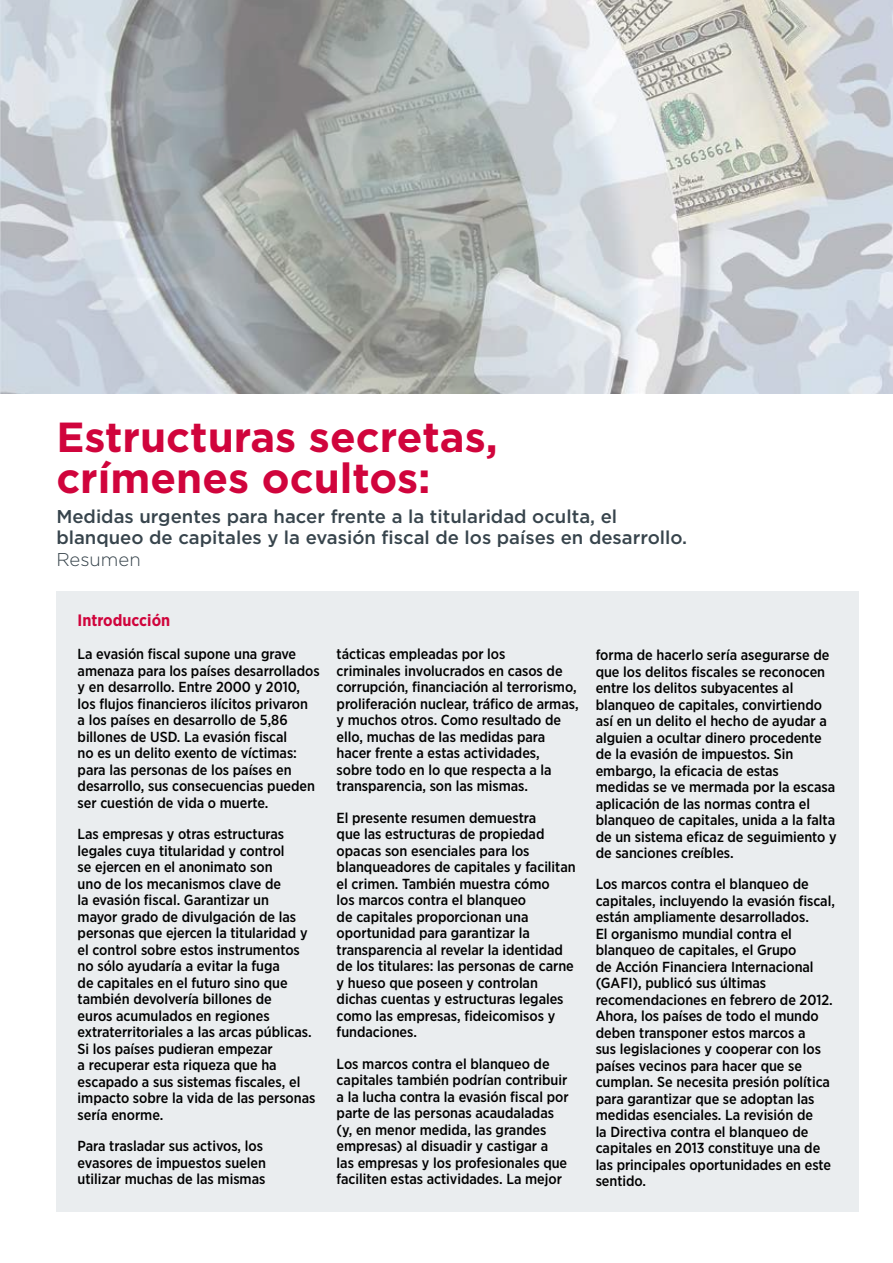
<style>
.page{position:relative;width:893px;height:1263px;background:#fff}
.page>*{position:absolute;margin:0;border:0;box-sizing:border-box;transform-origin:0 0}
.t1{font:700 42px/40.5px "Gotham HTF";color:#d0043c}
.t2{font:500 18.6px/21.5px "Gotham HTF";color:#37444c}
.t3{font:300 18.6px "Gotham HTF";color:#37444c}
.t4{font:700 16.5px "Gotham Narrow";color:#d0043c}
.t5{font:500 14.55px/16.5px "Gotham Narrow";letter-spacing:-.005em;color:#000}
</style>
<div class="page">
<div style="left:56px;top:591px;width:803px;height:621px;background:#eaedef"></div>
<img style="left:0;top:0;width:893px;height:393px">
<h1 class="t1" style="left:56px;top:416px;width:443px">Estructuras secretas, crímenes ocultos:</h1>
<p class="t2" style="left:56px;top:505px;width:632px">Medidas urgentes para hacer frente a la titularidad oculta, el blanqueo de capitales y la evasión fiscal de los países en desarrollo.</p>
<p class="t3" style="left:56px;top:549px;width:86px">Resumen</p>
<p class="t4" style="left:78px;top:610px;width:94px">Introducción</p>
<p class="t5" style="left:78px;top:646px;width:244px">La evasión fiscal supone una grave amenaza para los países desarrollados y en desarrollo. Entre 2000 y 2010, los flujos financieros ilícitos privaron<br>a los países en desarrollo de 5,86 billones de USD. La evasión fiscal<br>no es un delito exento de víctimas: para las personas de los países en desarrollo, sus consecuencias pueden ser cuestión de vida o muerte.</p>
<p class="t5" style="left:78px;top:826px;width:239px">Las empresas y otras estructuras legales cuya titularidad y control<br>se ejercen en el anonimato son<br>uno de los mecanismos clave de<br>la evasión fiscal. Garantizar un<br>mayor grado de divulgación de las personas que ejercen la titularidad y el control sobre estos instrumentos no sólo ayudaría a evitar la fuga<br>de capitales en el futuro sino que también devolvería billones de<br>euros acumulados en regiones extraterritoriales a las arcas públicas.<br>Si los países pudieran empezar<br>a recuperar esta riqueza que ha escapado a sus sistemas fiscales, el impacto sobre la vida de las personas sería enorme.</p>
<p class="t5" style="left:78px;top:1138px;width:190px">Para trasladar sus activos, los evasores de impuestos suelen utilizar muchas de las mismas</p>
<p class="t5" style="left:337px;top:646px;width:244px">tácticas empleadas por los<br>criminales involucrados en casos de corrupción, financiación al terrorismo, proliferación nuclear, tráfico de armas, y muchos otros. Como resultado de ello, muchas de las medidas para hacer frente a estas actividades, sobre todo en lo que respecta a la transparencia, son las mismas.</p>
<p class="t5" style="left:337px;top:809px;width:241px">El presente resumen demuestra<br>que las estructuras de propiedad opacas son esenciales para los blanqueadores de capitales y facilitan el crimen. También muestra cómo<br>los marcos contra el blanqueo<br>de capitales proporcionan una oportunidad para garantizar la transparencia al revelar la identidad de los titulares: las personas de carne y hueso que poseen y controlan dichas cuentas y estructuras legales como las empresas, fideicomisos y fundaciones.</p>
<p class="t5" style="left:337px;top:1055px;width:233px">Los marcos contra el blanqueo de capitales también podrían contribuir a la lucha contra la evasión fiscal por parte de las personas acaudaladas (y, en menor medida, las grandes empresas) al disuadir y castigar a las empresas y los profesionales que faciliten estas actividades. La mejor</p>
<p class="t5" style="left:596px;top:646px;width:242px">forma de hacerlo sería asegurarse de que los delitos fiscales se reconocen entre los delitos subyacentes al blanqueo de capitales, convirtiendo así en un delito el hecho de ayudar a alguien a ocultar dinero procedente de la evasión de impuestos. Sin embargo, la eficacia de estas<br>medidas se ve mermada por la escasa aplicación de las normas contra el blanqueo de capitales, unida a la falta de un sistema eficaz de seguimiento y de sanciones creíbles.</p>
<p class="t5" style="left:596px;top:876px;width:241px">Los marcos contra el blanqueo de capitales, incluyendo la evasión fiscal, están ampliamente desarrollados.<br>El organismo mundial contra el blanqueo de capitales, el Grupo<br>de Acción Financiera Internacional (GAFI), publicó sus últimas recomendaciones en febrero de 2012.<br>Ahora, los países de todo el mundo deben transponer estos marcos a<br>sus legislaciones y cooperar con los países vecinos para hacer que se cumplan. Se necesita presión política para garantizar que se adoptan las medidas esenciales. La revisión de<br>la Directiva contra el blanqueo de capitales en 2013 constituye una de las principales oportunidades en este sentido.</p>
</div>
